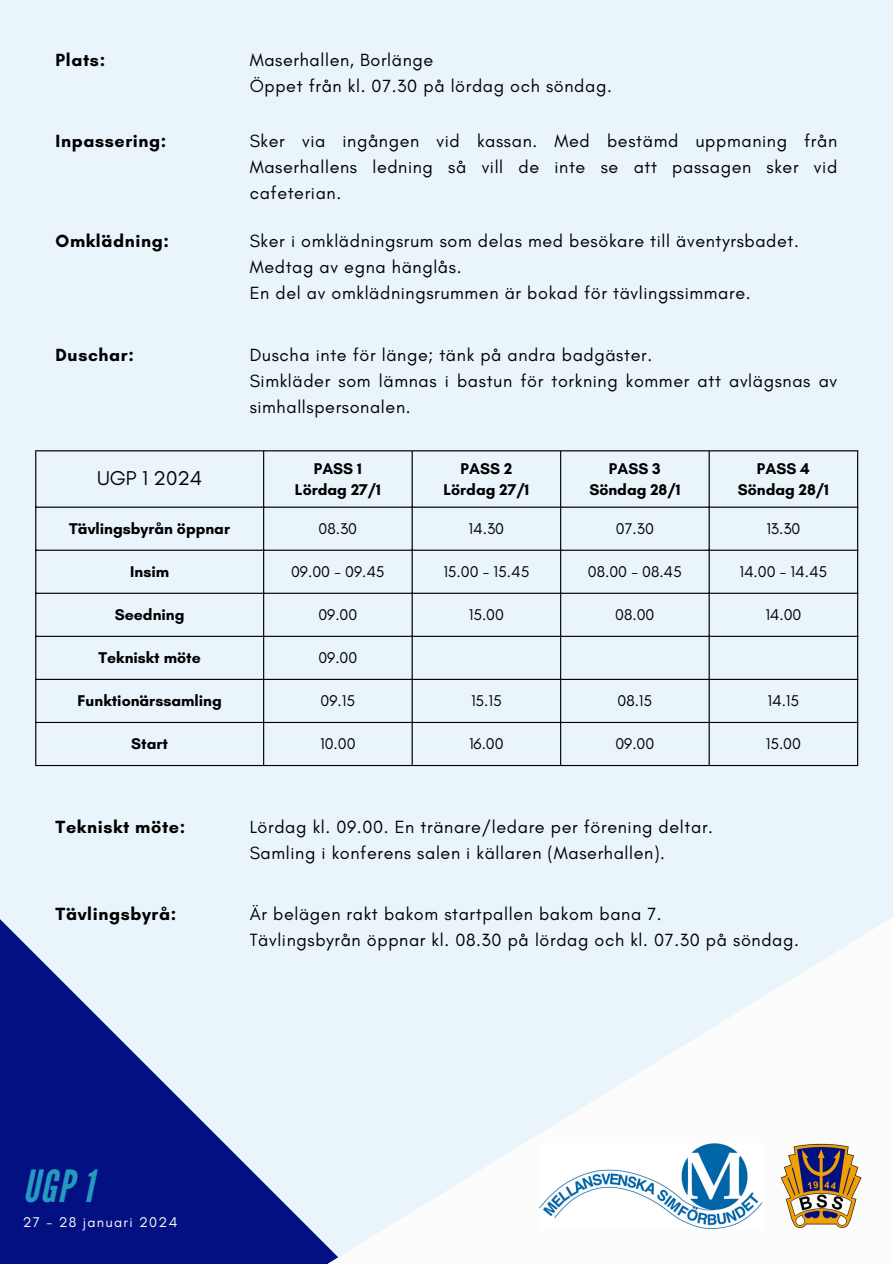
<style>
.page{position:relative;width:893px;height:1264px;background:#fff}
.page>*{position:absolute;margin:0;border:0;box-sizing:border-box;transform-origin:0 0}
.t1{font:italic 44.25px "League Gothic";color:#259ac0}
.t2{font:20.4px "Glacial Indifference";color:#000}
.t3{font:18px/25.8px "Glacial Indifference";letter-spacing:.035em;color:#000;text-align:justify}
.t4{font:700 18px "Glacial Indifference";letter-spacing:.035em;color:#000}
.t5{font:15.9px "Glacial Indifference";color:#000}
.t6{font:700 15.9px "Glacial Indifference";color:#000}
.t7{font:14.4px "Glacial Indifference";letter-spacing:.09em;color:#fdfefe}
</style>
<div class="page">
<div style="left:0;top:0;width:892px;height:1263px;background:#e9f5fa"></div>
<svg style="left:0;top:919px;width:215px;height:344px;fill:#031081"></svg>
<svg style="left:215px;top:918px;width:677px;height:345px"></svg>
<img style="left:780px;top:1143px;width:81px;height:84px">
<img style="left:539px;top:1143px;width:223px;height:84px">
<hr style="left:35px;top:451px;width:1px;height:314px;background:#000">
<hr style="left:263px;top:451px;width:1px;height:314px;background:#000">
<hr style="left:411px;top:451px;width:1px;height:314px;background:#000">
<hr style="left:560px;top:451px;width:1px;height:314px;background:#000">
<hr style="left:708px;top:451px;width:1px;height:314px;background:#000">
<hr style="left:857px;top:451px;width:1px;height:314px;background:#000">
<hr style="left:35px;top:450px;width:823px;height:1px;background:#000">
<hr style="left:35px;top:506px;width:823px;height:1px;background:#000">
<hr style="left:35px;top:549px;width:823px;height:1px;background:#000">
<hr style="left:35px;top:592px;width:823px;height:2px;background:#000">
<hr style="left:35px;top:635px;width:823px;height:2px;background:#000">
<hr style="left:35px;top:679px;width:823px;height:1px;background:#000">
<hr style="left:35px;top:722px;width:823px;height:1px;background:#000">
<hr style="left:35px;top:765px;width:823px;height:1px;background:#000">
<p class="t4" style="left:56px;top:49px;width:51px">Plats:</p>
<p class="t3" style="left:250px;top:47px;width:185px">Maserhallen, Borlänge</p>
<p class="t3" style="left:250px;top:73px;width:363px">Öppet från kl. 07.30 på lördag och söndag.</p>
<p class="t4" style="left:56px;top:130px;width:112px">Inpassering:</p>
<p class="t3" style="left:250px;top:128px;width:589px">Sker via ingången vid kassan. Med bestämd uppmaning från Maserhallens ledning så vill de inte se att passagen sker vid cafeterian.</p>
<p class="t4" style="left:56px;top:230px;width:115px">Omklädning:</p>
<p class="t3" style="left:250px;top:228px;width:550px">Sker i omklädningsrum som delas med besökare till äventyrsbadet.</p>
<p class="t3" style="left:250px;top:254px;width:213px">Medtag av egna hänglås.</p>
<p class="t3" style="left:250px;top:280px;width:502px">En del av omklädningsrummen är bokad för tävlingssimmare.</p>
<p class="t4" style="left:56px;top:344px;width:80px">Duschar:</p>
<p class="t3" style="left:250px;top:342px;width:404px">Duscha inte för länge; tänk på andra badgäster.</p>
<p class="t3" style="left:250px;top:368px;width:589px">Simkläder som lämnas i bastun för torkning kommer att avlägsnas av simhallspersonalen.</p>
<p class="t2" style="left:97px;top:466px;width:107px">UGP 1 2024</p>
<p class="t6" style="left:314px;top:459px;width:50px">PASS 1</p>
<p class="t6" style="left:295px;top:480px;width:87px">Lördag 27/1</p>
<p class="t6" style="left:460px;top:459px;width:53px">PASS 2</p>
<p class="t6" style="left:443px;top:480px;width:87px">Lördag 27/1</p>
<p class="t6" style="left:609px;top:459px;width:53px">PASS 3</p>
<p class="t6" style="left:589px;top:480px;width:92px">Söndag 28/1</p>
<p class="t6" style="left:756px;top:459px;width:54px">PASS 4</p>
<p class="t6" style="left:737px;top:480px;width:92px">Söndag 28/1</p>
<p class="t6" style="left:69px;top:518px;width:162px">Tävlingsbyrån öppnar</p>
<p class="t5" style="left:318px;top:518px;width:40px">08.30</p>
<p class="t5" style="left:468px;top:518px;width:37px">14.30</p>
<p class="t5" style="left:615px;top:518px;width:40px">07.30</p>
<p class="t5" style="left:766px;top:518px;width:36px">13.30</p>
<p class="t6" style="left:130px;top:561px;width:40px">Insim</p>
<p class="t5" style="left:291px;top:561px;width:95px">09.00 - 09.45</p>
<p class="t5" style="left:443px;top:561px;width:88px">15.00 - 15.45</p>
<p class="t5" style="left:588px;top:561px;width:95px">08.00 - 08.45</p>
<p class="t5" style="left:739px;top:561px;width:89px">14.00 - 14.45</p>
<p class="t6" style="left:115px;top:604px;width:71px">Seedning</p>
<p class="t5" style="left:318px;top:604px;width:40px">09.00</p>
<p class="t5" style="left:468px;top:604px;width:37px">15.00</p>
<p class="t5" style="left:615px;top:604px;width:41px">08.00</p>
<p class="t5" style="left:765px;top:604px;width:38px">14.00</p>
<p class="t6" style="left:99px;top:647px;width:104px">Tekniskt möte</p>
<p class="t5" style="left:318px;top:647px;width:40px">09.00</p>
<p class="t6" style="left:78px;top:690px;width:146px">Funktionärssamling</p>
<p class="t5" style="left:320px;top:690px;width:36px">09.15</p>
<p class="t5" style="left:471px;top:690px;width:32px">15.15</p>
<p class="t5" style="left:617px;top:690px;width:36px">08.15</p>
<p class="t5" style="left:767px;top:690px;width:33px">14.15</p>
<p class="t6" style="left:131px;top:733px;width:38px">Start</p>
<p class="t5" style="left:320px;top:733px;width:37px">10.00</p>
<p class="t5" style="left:469px;top:733px;width:36px">16.00</p>
<p class="t5" style="left:615px;top:733px;width:40px">09.00</p>
<p class="t5" style="left:765px;top:733px;width:37px">15.00</p>
<p class="t4" style="left:56px;top:816px;width:131px">Tekniskt möte:</p>
<p class="t3" style="left:250px;top:814px;width:465px">Lördag kl. 09.00. En tränare/ledare per förening deltar.</p>
<p class="t3" style="left:250px;top:839px;width:417px">Samling i konferens salen i källaren (Maserhallen).</p>
<p class="t4" style="left:56px;top:903px;width:122px">Tävlingsbyrå:</p>
<p class="t3" style="left:250px;top:901px;width:413px">Är belägen rakt bakom startpallen bakom bana 7.</p>
<p class="t3" style="left:250px;top:926px;width:550px">Tävlingsbyrån öppnar kl. 08.30 på lördag och kl. 07.30 på söndag.</p>
<p class="t1" style="left:23px;top:1160px;width:72px">UGP 1</p>
<p class="t7" style="left:23px;top:1213px;width:156px">27 - 28 januari 2024</p>
</div>
